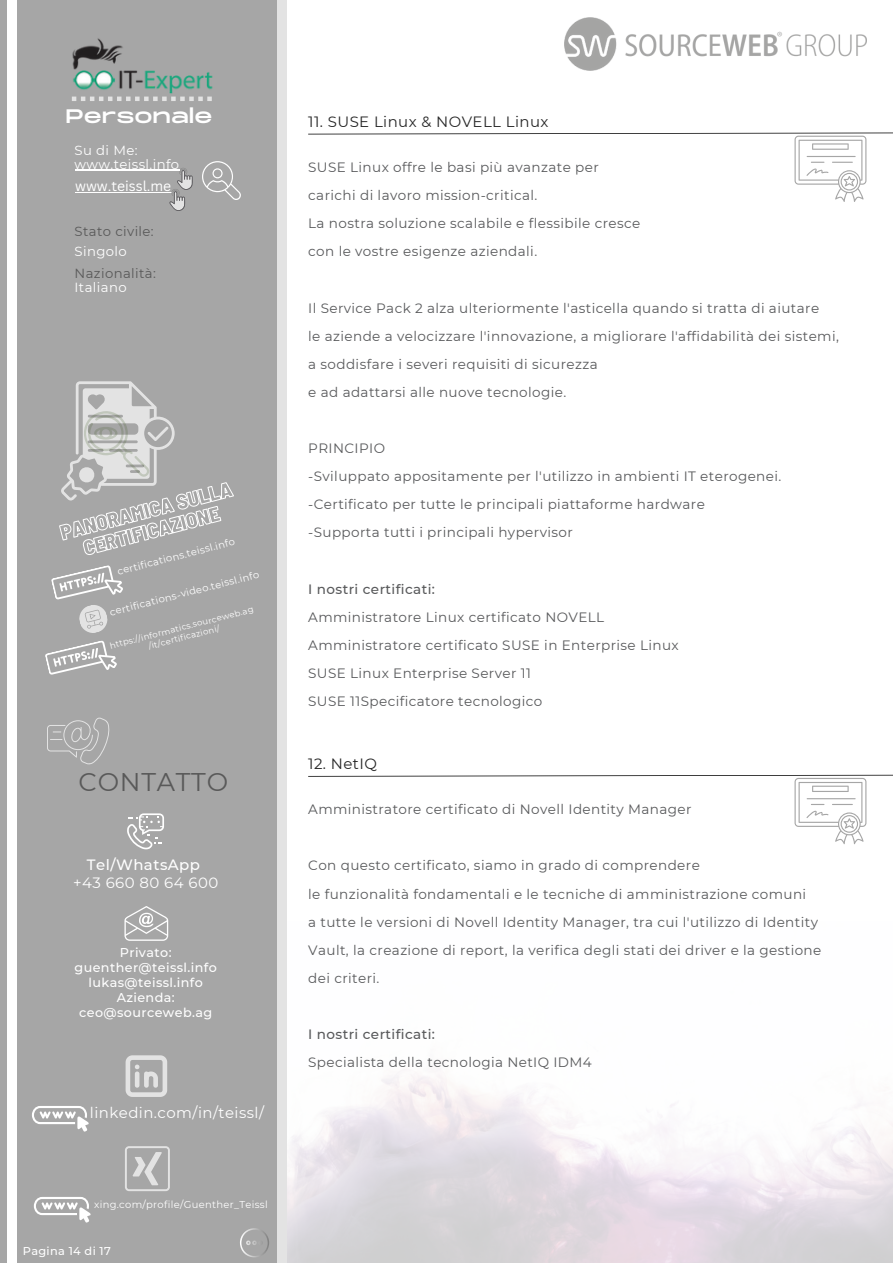
<style>
.page{position:relative;width:893px;height:1264px;background:#fff}
.page>*{position:absolute;margin:0;border:0;box-sizing:border-box;transform-origin:0 0}
.t1{font:25.5px "Montserrat";letter-spacing:.03em;color:#595959}
.t2{font:19.5px "Monument Extended";letter-spacing:.03em;color:#fff}
.t3{font:15px "Montserrat";letter-spacing:.03em;color:#fff}
.t4{font:15px "Montserrat";letter-spacing:.03em;color:#262626}
.t5{font:500 15px "Montserrat";letter-spacing:.03em;color:#fff}
.t6{font:13.95px "Canva Sans";color:#fff}
.t7{font:13.5px/28px "Montserrat";letter-spacing:.03em;color:#58595b}
.t8{font:500 13.5px "Montserrat";letter-spacing:.03em;color:#58595b}
.t9{font:13.2px/14.2px "Montserrat";letter-spacing:.03em;color:#fff}
.t10{font:13.2px "Montserrat";letter-spacing:.03em;color:#595959}
.t11{font:500 12.75px/14.9px "Montserrat";letter-spacing:.03em;color:#fff;text-align:center}
.t12{font:500 11.4px "Montserrat";letter-spacing:.03em;color:#fff}
.t13{font:10.05px "Montserrat";color:#fff}
.t14{font:9.9px "Montserrat";letter-spacing:.03em;color:#fff}
.t15{font:8.55px/9.9px "Montserrat";color:#fff;text-align:center}
</style>
<div class="page">
<div style="left:0;top:0;width:287px;height:1262px;background:#a6a6a6"></div>
<svg style="left:47px;top:717px;width:62px;height:47px"></svg>
<img style="left:72px;top:38px;width:141px;height:56px">
<svg style="left:72px;top:97px;width:140px;height:4px"></svg>
<svg style="left:240px;top:1228px;width:29px;height:30px"></svg>
<svg style="left:202px;top:161px;width:39px;height:39px"></svg>
<hr style="left:75px;top:192px;width:96px;height:1px;background:#fff">
<svg style="left:169px;top:168px;width:24px;height:43px"></svg>
<svg style="left:126px;top:1055px;width:41px;height:41px"></svg>
<svg style="left:32px;top:1106px;width:57px;height:25px"></svg>
<svg style="left:34px;top:1197px;width:57px;height:25px"></svg>
<svg style="left:125px;top:1146px;width:45px;height:45px"></svg>
<div style="left:7px;top:0;width:9px;height:1262px;background:#fff"></div>
<div style="left:277px;top:0;width:10px;height:1262px;background:#e3e3e3"></div>
<img style="left:564px;top:18px;width:301px;height:53px">
<svg style="left:308px;top:132px;width:584px;height:70px"></svg>
<svg style="left:308px;top:774px;width:584px;height:70px"></svg>
<svg style="left:127px;top:813px;width:37px;height:36px"></svg>
<svg style="left:124px;top:906px;width:44px;height:34px"></svg>
<svg style="left:45px;top:381px;width:189px;height:294px"></svg>
<hr style="left:75px;top:170px;width:104px;height:1px;background:#fff">
<h2 class="t2" style="left:66px;top:105px;width:148px">Personale</h2>
<p class="t9" style="left:75px;top:143px;width:106px">Su di Me: www.teissl.info</p>
<p class="t6" style="left:75px;top:176px;width:98px">www.teissl.me</p>
<p class="t10" style="left:75px;top:223px;width:81px">Stato civile:</p>
<p class="t9" style="left:75px;top:244px;width:54px">Singolo</p>
<p class="t10" style="left:75px;top:265px;width:83px">Nazionalità:</p>
<p class="t9" style="left:75px;top:280px;width:53px">Italiano</p>
<p class="t13" style="left:116px;top:565px;width:122px;rotate:-14deg">certifications.teissl.info</p>
<p class="t13" style="left:108px;top:605px;width:155px;rotate:-14deg">certifications-video.teissl.info</p>
<p class="t15" style="left:109px;top:640px;width:149px;rotate:-14deg">https://informatics.sourceweb.ag /it/certificazioni/</p>
<h1 class="t1" style="left:79px;top:766px;width:151px">CONTATTO</h1>
<p class="t5" style="left:87px;top:855px;width:115px">Tel/WhatsApp</p>
<p class="t3" style="left:73px;top:873px;width:147px">+43 660 80 64 600</p>
<p class="t5" style="left:87px;top:864px;width:115px">Tel/WhatsApp</p>
<p class="t3" style="left:73px;top:882px;width:147px">+43 660 80 64 600</p>
<p class="t11" style="left:74px;top:945px;width:144px">Privato: guenther@teissl.info lukas@teissl.info<br>Azienda: ceo@sourceweb.ag</p>
<p class="t3" style="left:90px;top:1103px;width:175px">linkedin.com/in/teissl/</p>
<p class="t14" style="left:94px;top:1198px;width:175px">xing.com/profile/Guenther_Teissl</p>
<p class="t12" style="left:23px;top:1243px;width:90px">Pagina 14 di 17</p>
<p class="t4" style="left:308px;top:112px;width:242px">11. SUSE Linux &amp; NOVELL Linux</p>
<p class="t7" style="left:308px;top:153px;width:333px">SUSE Linux offre le basi più avanzate per carichi di lavoro mission-critical.<br>La nostra soluzione scalabile e flessibile cresce con le vostre esigenze aziendali.</p>
<p class="t7" style="left:308px;top:294px;width:532px">Il Service Pack 2 alza ulteriormente l'asticella quando si tratta di aiutare<br>le aziende a velocizzare l'innovazione, a migliorare l'affidabilità dei sistemi, a soddisfare i severi requisiti di sicurezza<br>e ad adattarsi alle nuove tecnologie.</p>
<p class="t7" style="left:308px;top:434px;width:474px">PRINCIPIO<br>-Sviluppato appositamente per l'utilizzo in ambienti IT eterogenei. -Certificato per tutte le principali piattaforme hardware<br>-Supporta tutti i principali hypervisor</p>
<p class="t8" style="left:308px;top:580px;width:128px">I nostri certificati:</p>
<p class="t7" style="left:308px;top:603px;width:372px">Amministratore Linux certificato NOVELL Amministratore certificato SUSE in Enterprise Linux SUSE Linux Enterprise Server 11<br>SUSE 11Specificatore tecnologico</p>
<p class="t4" style="left:308px;top:754px;width:70px">12. NetIQ</p>
<p class="t7" style="left:308px;top:795px;width:385px">Amministratore certificato di Novell Identity Manager</p>
<p class="t7" style="left:308px;top:851px;width:514px">Con questo certificato, siamo in grado di comprendere<br>le funzionalità fondamentali e le tecniche di amministrazione comuni<br>a tutte le versioni di Novell Identity Manager, tra cui l'utilizzo di Identity Vault, la creazione di report, la verifica degli stati dei driver e la gestione dei criteri.</p>
<p class="t8" style="left:308px;top:1026px;width:128px">I nostri certificati:</p>
<p class="t7" style="left:308px;top:1048px;width:285px">Specialista della tecnologia NetIQ IDM4</p>
</div>
